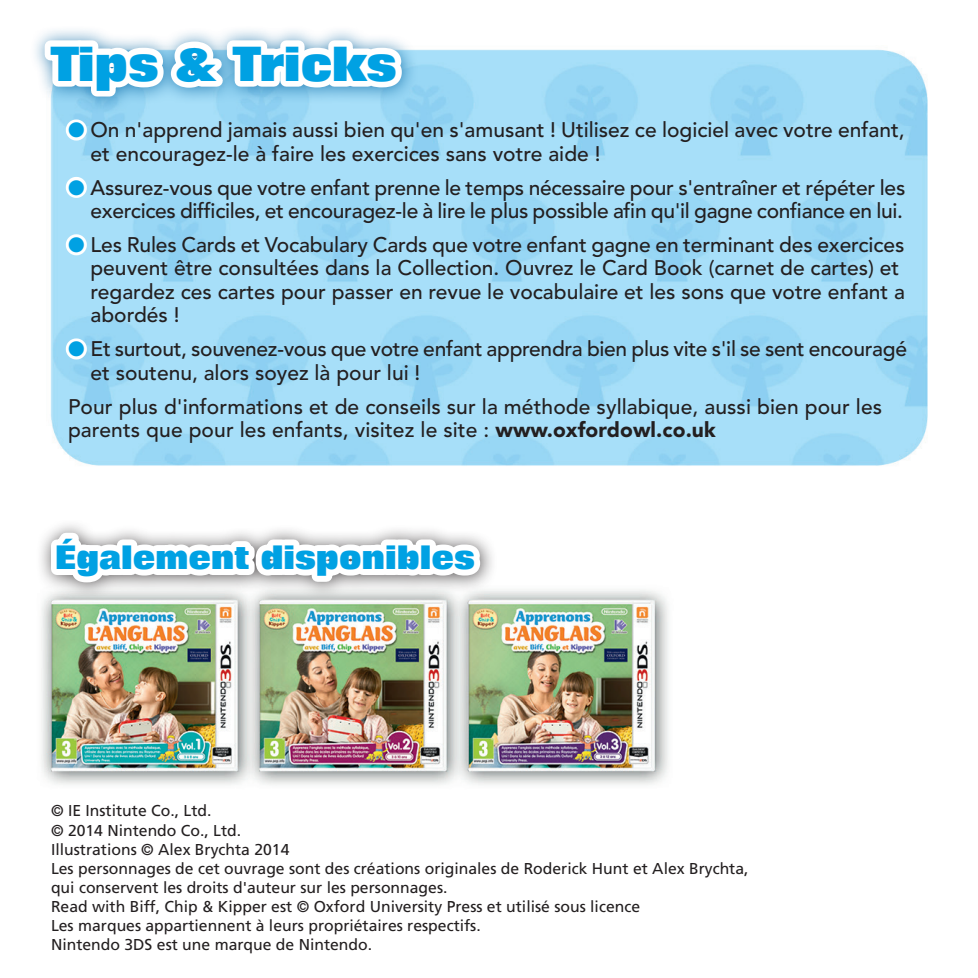
<style>
.page{position:relative;width:978px;height:978px;background:#fff}
.page>*{position:absolute;margin:0;border:0;box-sizing:border-box;transform-origin:0 0}
.t1{font:800 48px "Folio LT";color:#00a1e3}
.t2{font:800 33px "Folio LT";color:#00a1e3}
.t3{font:500 21px/23.4px "Avenir LT";color:#231f20}
.t4{font:15.6px/19.2px "Frutiger LT";color:#231f20}
.s1{color:#00a1e3}
.s2{font-weight:900}
</style>
<div class="page">
<img style="left:41px;top:49px;width:887px;height:736px">
<div style="left:36px;top:518px;width:462px;height:82px;background:#231f20;opacity:.75"></div>
<svg style="left:45px;top:477px;width:441px;height:134px"></svg>
<div style="left:30px;top:25px;width:390px;height:90px;background:#0063a1;opacity:.75"></div>
<svg style="left:39px;top:25px;width:369px;height:120px"></svg>
<svg style="left:61px;top:172px;width:31px;height:31px"></svg>
<svg style="left:61px;top:230px;width:31px;height:30px"></svg>
<svg style="left:61px;top:334px;width:31px;height:30px"></svg>
<h1 class="t1" style="left:51px;top:37px;width:347px">Tips &amp; Tricks</h1>
<p class="t3" style="left:90px;top:119px;width:816px;text-indent:-22px"><span class="s1">●</span> On n'apprend jamais aussi bien qu'en s'amusant ! Utilisez ce logiciel avec votre enfant, et encouragez-le à faire les exercices sans votre aide !</p>
<p class="t3" style="left:68px;top:176px;width:839px;text-align:right"><span class="s1">●</span> Assurez-vous que votre enfant prenne le temps nécessaire pour s'entraîner et répéter les exercices difficiles, et encouragez-le à lire le plus possible afin qu'il gagne confiance en lui.</p>
<p class="t3" style="left:90px;top:234px;width:816px;text-indent:-22px"><span class="s1">●</span> Les Rules Cards et Vocabulary Cards que votre enfant gagne en terminant des exercices peuvent être consultées dans la Collection. Ouvrez le Card Book (carnet de cartes) et regardez ces cartes pour passer en revue le vocabulaire et les sons que votre enfant a abordés !</p>
<p class="t3" style="left:90px;top:338px;width:818px;text-indent:-22px"><span class="s1">●</span> Et surtout, souvenez-vous que votre enfant apprendra bien plus vite s'il se sent encouragé et soutenu, alors soyez là pour lui !</p>
<p class="t3" style="left:68px;top:395px;width:816px">Pour plus d'informations et de conseils sur la méthode syllabique, aussi bien pour les parents que pour les enfants, visitez le site : <span class="s2">www.oxfordowl.co.uk</span></p>
<h2 class="t2" style="left:55px;top:539px;width:421px">Également disponibles</h2>
<p class="t4" style="left:51px;top:801px;width:699px">© IE Institute Co., Ltd.<br>© 2014 Nintendo Co., Ltd.<br>Illustrations © Alex Brychta 2014<br>Les personnages de cet ouvrage sont des créations originales de Roderick Hunt et Alex Brychta, qui conservent les droits d'auteur sur les personnages.<br>Read with Biff, Chip &amp; Kipper est © Oxford University Press et utilisé sous licence<br>Les marques appartiennent à leurs propriétaires respectifs.<br>Nintendo 3DS est une marque de Nintendo.</p>
</div>
